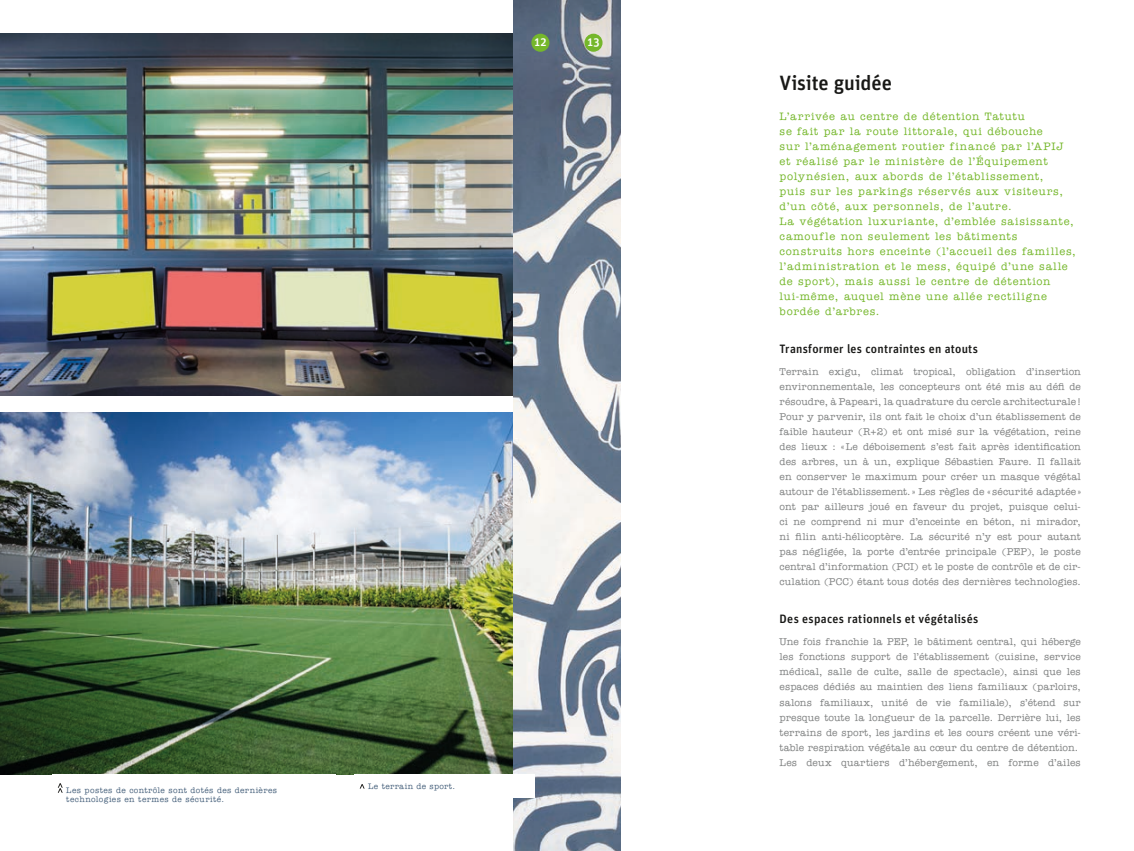
<style>
.page{position:relative;width:1134px;height:851px;background:#fff}
.page>*{position:absolute;margin:0;border:0;box-sizing:border-box;transform-origin:0 0}
.t1{font:500 20.62px "Unit";letter-spacing:-.01em;color:#181816}
.t2{font:500 12.12px "Unit";letter-spacing:.02em;color:#181816}
.t3{font:500 12px "Unit";color:#fff}
.t4{font:500 10.88px/15px "American Typewriter";letter-spacing:.07em;color:#75b72b}
.t5{font:500 10px/15px "American Typewriter";letter-spacing:.01em;color:#808282;text-align:justify}
.t6{font:500 8.12px/9.4px "American Typewriter";letter-spacing:.05em;color:#47617c}
</style>
<div class="page">
<img style="left:0;top:412px;width:514px;height:362px">
<img style="left:0;top:34px;width:514px;height:361px">
<svg style="left:58px;top:783px;width:5px;height:9px"></svg>
<img style="left:514px;top:0;width:106px;height:850px">
<div style="left:354px;top:774px;width:181px;height:23px;background:#fff"></div>
<svg style="left:360px;top:784px;width:5px;height:4px"></svg>
<div style="left:531px;top:34px;width:18px;height:18px;background:#75b72b;border-radius:50%"></div>
<div style="left:584px;top:34px;width:18px;height:18px;background:#75b72b;border-radius:50%"></div>
<p class="t3" style="left:534px;top:34px;width:14px">12</p>
<p class="t3" style="left:587px;top:34px;width:14px">13</p>
<p class="t6" style="left:66px;top:785px;width:212px">Les postes de contrôle sont dotés des dernières technologies en termes de sécurité.</p>
<p class="t6" style="left:368px;top:781px;width:89px">Le terrain de sport.</p>
<h1 class="t1" style="left:780px;top:70px;width:114px">Visite guidée</h1>
<p class="t4" style="left:780px;top:109px;width:298px">L’arrivée au centre de détention Tatutu<br>se fait par la route littorale, qui débouche<br>sur l’aménagement routier financé par l’APIJ et réalisé par le ministère de l’Équipement polynésien, aux abords de l’établissement,<br>puis sur les parkings réservés aux visiteurs, d’un côté, aux personnels, de l’autre.<br>La végétation luxuriante, d’emblée saisissante, camoufle non seulement les bâtiments construits hors enceinte (l’accueil des familles, l’administration et le mess, équipé d’une salle de sport), mais aussi le centre de détention lui-même, auquel mène une allée rectiligne bordée d’arbres.</p>
<p class="t2" style="left:780px;top:341px;width:200px">Transformer les contraintes en atouts</p>
<p class="t5" style="left:780px;top:364px;width:303px">Terrain exigu, climat tropical, obligation d’insertion environnementale, les concepteurs ont été mis au défi de résoudre, à Papeari, la quadrature du cercle architecturale!<br>Pour y parvenir, ils ont fait le choix d’un établissement de faible hauteur (R+2) et ont misé sur la végétation, reine des lieux : «Le déboisement s’est fait après identification des arbres, un à un, explique Sébastien Faure. Il fallait en conserver le maximum pour créer un masque végétal autour de l’établissement.» Les règles de «sécurité adaptée» ont par ailleurs joué en faveur du projet, puisque celui&shy;ci ne comprend ni mur d’enceinte en béton, ni mirador, ni filin anti-hélicoptère. La sécurité n’y est pour autant pas négligée, la porte d’entrée principale (PEP), le poste central d’information (PCI) et le poste de contrôle et de cir&shy;culation (PCC) étant tous dotés des dernières technologies.</p>
<p class="t2" style="left:780px;top:611px;width:200px">Des espaces rationnels et végétalisés</p>
<p class="t5" style="left:780px;top:634px;width:303px;text-align:left">Une fois franchie la PEP, le bâtiment central, qui héberge les fonctions support de l’établissement (cuisine, service médical, salle de culte, salle de spectacle), ainsi que les espaces dédiés au maintien des liens familiaux (parloirs, salons familiaux, unité de vie familiale), s’étend sur presque toute la longueur de la parcelle. Derrière lui, les terrains de sport, les jardins et les cours créent une véri&shy;table respiration végétale au cœur du centre de détention.<br>Les deux quartiers d’hébergement, en forme d’ailes</p>
</div>
